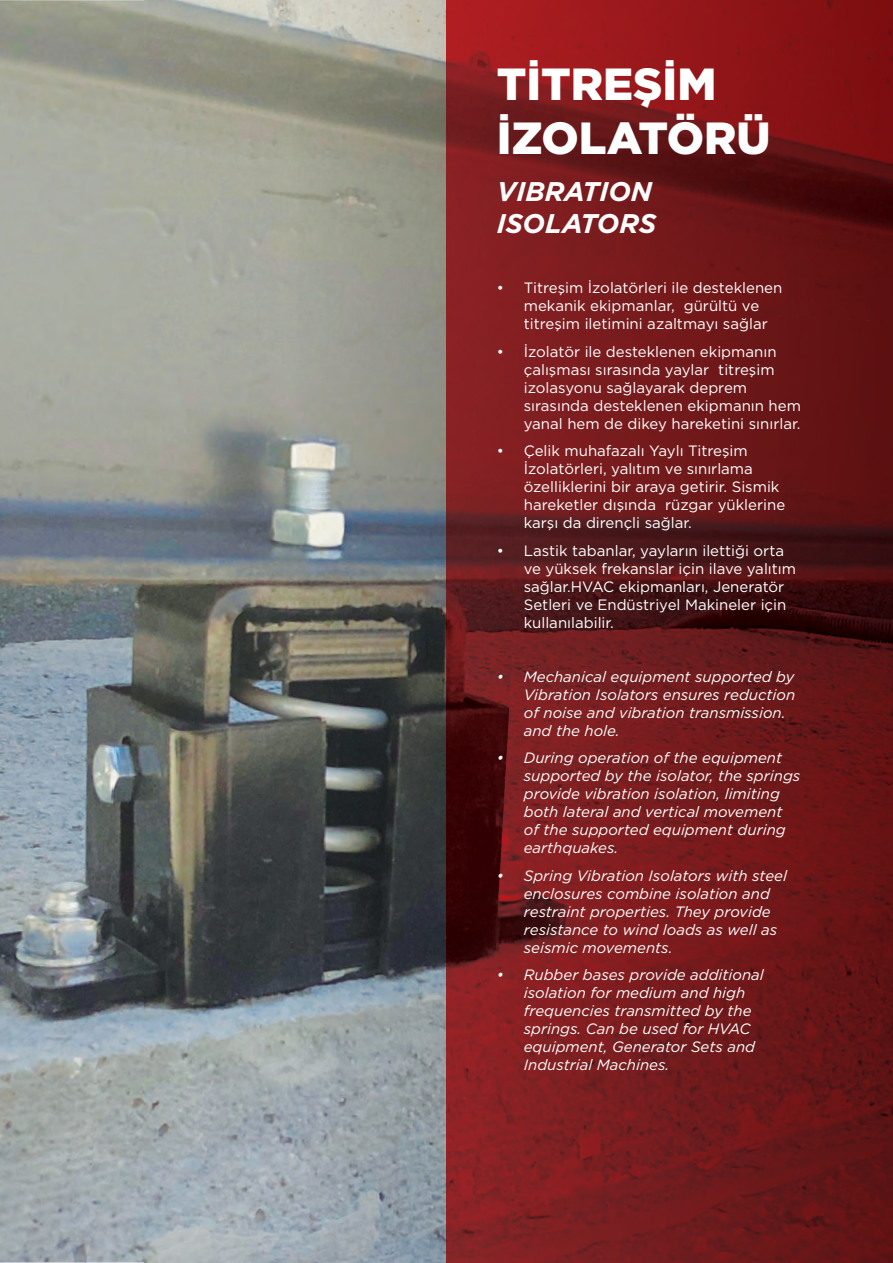
<style>
.page{position:relative;width:893px;height:1263px;background:#fff}
.page>*{position:absolute;margin:0;border:0;box-sizing:border-box;transform-origin:0 0}
.t1{font:900 45px/54px "Gotham";color:#fff}
.t2{font:italic 700 27px/32.4px "Gotham";color:#fff}
.t3{font:italic 15px/18px "Gotham";color:#fff}
.t4{font:15px/18px "Gotham";color:#fff}
</style>
<div class="page">
<img style="left:0;top:1px;width:145px;height:946px">
<img style="left:85px;top:220px;width:60px;height:1043px">
<img style="left:0;top:947px;width:104px;height:316px">
<img style="left:137px;top:1137px;width:8px;height:126px">
<svg style="left:33px;top:1198px;width:10px;height:11px"></svg>
<img style="left:145px;top:0;width:301px;height:355px">
<img style="left:392px;top:320px;width:54px;height:943px">
<img style="left:145px;top:355px;width:299px;height:390px">
<img style="left:145px;top:730px;width:278px;height:494px">
<img style="left:145px;top:729px;width:12px;height:214px">
<img style="left:145px;top:1208px;width:251px;height:55px">
<img style="left:500px;top:0;width:393px;height:301px">
<img style="left:446px;top:0;width:54px;height:298px">
<img style="left:533px;top:301px;width:360px;height:321px">
<img style="left:446px;top:298px;width:87px;height:965px">
<img style="left:496px;top:622px;width:397px;height:321px">
<img style="left:478px;top:943px;width:415px;height:320px">
<h1 class="t1" style="left:497px;top:61px;width:275px">TİTREŞİM<br>İZOLATÖRÜ</h1>
<h2 class="t2" style="left:497px;top:177px;width:161px">VIBRATION<br>ISOLATORS</h2>
<p class="t4" style="left:524px;top:280px;width:260px;text-indent:-27px">• Titreşim İzolatörleri ile desteklenen mekanik ekipmanlar, gürültü ve titreşim iletimini azaltmayı sağlar</p>
<p class="t4" style="left:524px;top:343px;width:279px;text-indent:-27px">• İzolatör ile desteklenen ekipmanın çalışması sırasında yaylar titreşim izolasyonu sağlayarak deprem sırasında desteklenen ekipmanın hem yanal hem de dikey hareketini sınırlar.</p>
<p class="t4" style="left:524px;top:443px;width:263px;text-indent:-27px">• Çelik muhafazalı Yaylı Titreşim İzolatörleri, yalıtım ve sınırlama özelliklerini bir araya getirir. Sismik hareketler dışında rüzgar yüklerine karşı da dirençli sağlar.</p>
<p class="t4" style="left:524px;top:542px;width:274px;text-indent:-27px">• Lastik tabanlar, yayların ilettiği orta ve yüksek frekanslar için ilave yalıtım sağlar.HVAC ekipmanları, Jeneratör Setleri ve Endüstriyel Makineler için kullanılabilir.</p>
<p class="t3" style="left:524px;top:668px;width:273px;text-indent:-27px">• Mechanical equipment supported by<br>Vibration Isolators ensures reduction of noise and vibration transmission. and the hole.</p>
<p class="t3" style="left:524px;top:750px;width:278px;text-indent:-27px">• During operation of the equipment supported by the isolator, the springs provide vibration isolation, limiting both lateral and vertical movement of the supported equipment during earthquakes.</p>
<p class="t3" style="left:524px;top:868px;width:265px;text-indent:-27px">• Spring Vibration Isolators with steel enclosures combine isolation and restraint properties. They provide resistance to wind loads as well as seismic movements.</p>
<p class="t3" style="left:524px;top:967px;width:242px;text-indent:-27px">• Rubber bases provide additional isolation for medium and high frequencies transmitted by the springs. Can be used for HVAC equipment, Generator Sets and<br>Industrial Machines.</p>
</div>
